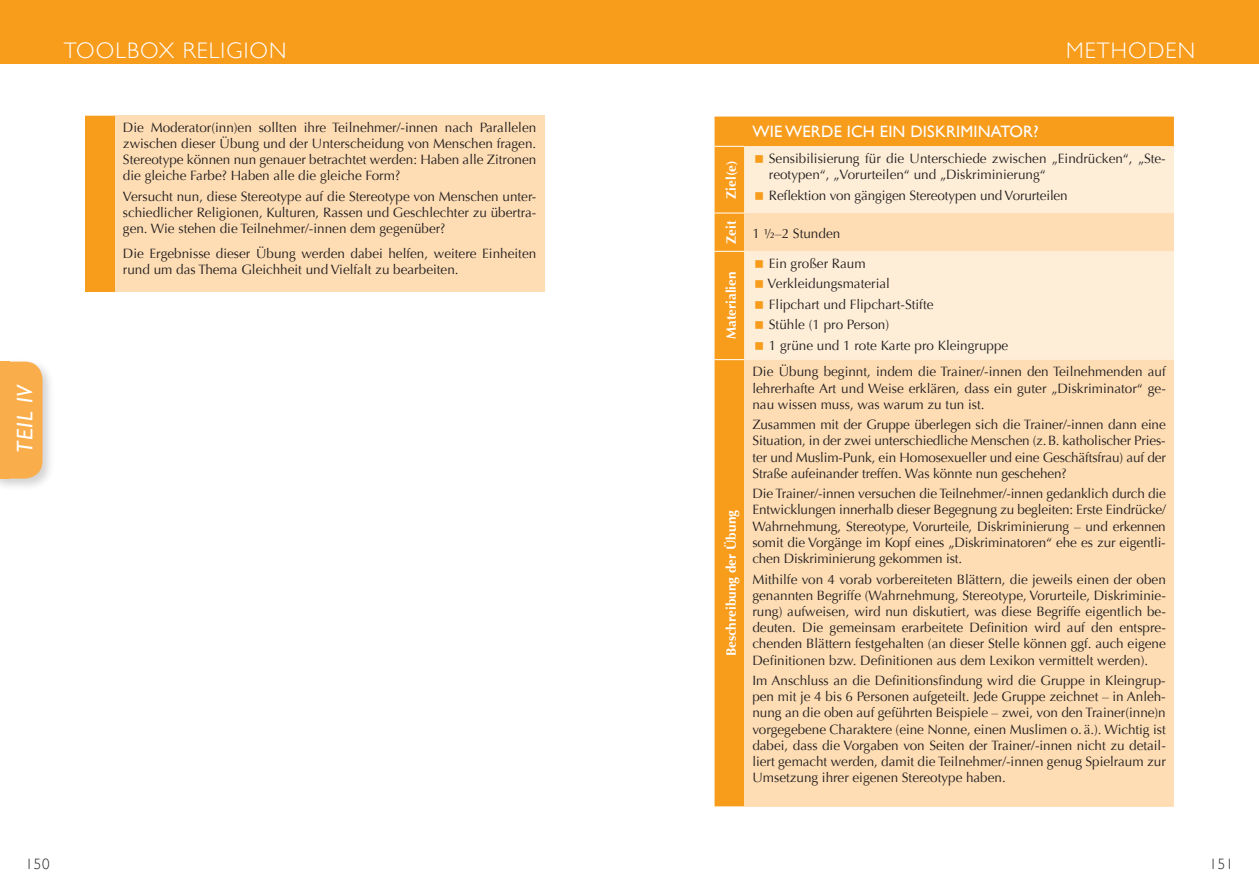
<style>
.page{position:relative;width:1259px;height:893px;background:#fff}
.page>*{position:absolute;margin:0;border:0;box-sizing:border-box;transform-origin:0 0}
.t1{font:300 22.5px "Gill Sans";letter-spacing:.05em;color:#fff}
.t2{font:italic 22.5px "Gill Sans";color:#fff}
.t3{font:16.5px "Gill Sans";color:#fff}
.t4{font:300 15px "Gill Sans";letter-spacing:.05em;color:#231f20}
.t5{font:13.5px/16.2px "Optima";color:#231f20;text-align:justify}
.t6{font:700 13.5px "Optima";color:#fff}
</style>
<div class="page">
<div style="left:0;top:0;width:629px;height:64px;background:#f89c1c"></div>
<div style="left:0;top:358px;width:61px;height:140px;background:#231f20;opacity:.2"></div>
<div style="left:10px;top:362px;width:33px;height:117px;background:#faae4b"></div>
<div style="left:0;top:362px;width:10px;height:117px;background:#faae4b"></div>
<div style="left:629px;top:0;width:630px;height:64px;background:#f89c1c"></div>
<div style="left:714px;top:117px;width:460px;height:689px;background:#f89c1c"></div>
<div style="left:744px;top:146px;width:430px;height:67px;background:#feeed8"></div>
<svg style="left:744px;top:213px;width:430px;height:594px;background:#fde0ba"></svg>
<hr style="left:714px;top:146px;width:30px;height:1px;background:#fff">
<hr style="left:714px;top:213px;width:30px;height:1px;background:#fff">
<hr style="left:714px;top:251px;width:30px;height:1px;background:#fff">
<hr style="left:714px;top:359px;width:30px;height:1px;background:#fff">
<div style="left:85px;top:115px;width:30px;height:176px;background:#f89c1c"></div>
<div style="left:115px;top:115px;width:429px;height:176px;background:#feddb4"></div>
<hr style="left:85px;top:115px;width:30px;height:1px;background:#fff">
<svg style="left:755px;top:155px;width:8px;height:8px"></svg>
<svg style="left:755px;top:192px;width:8px;height:7px"></svg>
<svg style="left:755px;top:260px;width:8px;height:8px"></svg>
<svg style="left:755px;top:280px;width:8px;height:8px"></svg>
<svg style="left:755px;top:301px;width:8px;height:8px"></svg>
<svg style="left:755px;top:321px;width:8px;height:8px"></svg>
<svg style="left:755px;top:342px;width:8px;height:8px"></svg>
<h1 class="t1" style="left:64px;top:38px;width:80px">TOOLBOX</h1>
<h1 class="t1" style="left:183px;top:38px;width:14px">RELIGION</h1>
<p class="t5" style="left:123px;top:119px;width:415px">Die Moderator(inn)en sollten ihre Teilnehmer/-innen nach Parallelen zwischen dieser Übung und der Unterscheidung von Menschen fragen.<br>Stereotype können nun genauer betrachtet werden: Haben alle Zitronen die gleiche Farbe? Haben alle die gleiche Form?</p>
<p class="t5" style="left:123px;top:188px;width:415px">Versucht nun, diese Stereotype auf die Stereotype von Menschen unter&shy;schiedlicher Religionen, Kulturen, Rassen und Geschlechter zu übertra&shy;gen. Wie stehen die Teilnehmer/-innen dem gegenüber?</p>
<p class="t5" style="left:123px;top:246px;width:415px">Die Ergebnisse dieser Übung werden dabei helfen, weitere Einheiten rund um das Thema Gleichheit und Vielfalt zu bearbeiten.</p>
<h1 class="t2" style="left:12px;top:453px;width:70px;rotate:-90deg">Teil iV</h1>
<p class="t4" style="left:26px;top:856px;width:25px">150</p>
<p class="t3" style="left:752px;top:122px;width:45px">WIE WERDE</p>
<p class="t3" style="left:847px;top:122px;width:10px">ICH</p>
<p class="t3" style="left:880px;top:122px;width:9px">EIN</p>
<p class="t3" style="left:910px;top:122px;width:23px">DISKRIMINAT</p>
<p class="t3" style="left:1009px;top:122px;width:31px">OR?</p>
<h1 class="t1" style="left:1066px;top:38px;width:15px">MET</h1>
<h1 class="t1" style="left:1111px;top:38px;width:69px">HODEN</h1>
<p class="t6" style="left:723px;top:199px;width:40px;rotate:-90deg">Ziel(e)</p>
<p class="t5" style="left:769px;top:151px;width:398px">Sensibilisierung für die Unterschiede zwischen „Eindrücken“, „Ste&shy;reotypen“, „Vorurteilen“ und „Diskriminierung“</p>
<p class="t5" style="left:769px;top:187px;width:300px">Reflektion von gängigen Stereotypen und Vorurteilen</p>
<p class="t6" style="left:723px;top:244px;width:25px;rotate:-90deg">Zeit</p>
<p class="t5" style="left:752px;top:226px;width:89px">1 ½–2 Stunden</p>
<p class="t6" style="left:723px;top:339px;width:69px;rotate:-90deg">Materialien</p>
<p class="t5" style="left:767px;top:253px;width:242px;line-height:20.4px;text-align:left">Ein großer Raum<br>Verkleidungsmaterial<br>Flipchart und Flipchart-Stifte<br>Stühle (1 pro Person)<br>1 grüne und 1 rote Karte pro Kleingruppe</p>
<p class="t6" style="left:723px;top:656px;width:148px;rotate:-90deg">Beschreibung der Übung</p>
<p class="t5" style="left:752px;top:364px;width:415px">Die Übung beginnt, indem die Trainer/-innen den Teilnehmenden auf lehrerhafte Art und Weise erklären, dass ein guter „Diskriminator“ ge&shy;nau wissen muss, was warum zu tun ist.</p>
<p class="t5" style="left:752px;top:417px;width:415px">Zusammen mit der Gruppe überlegen sich die Trainer/-innen dann eine Situation, in der zwei unterschiedliche Menschen (z.B. katholischer Pries&shy;ter und Muslim-Punk, ein Homosexueller und eine Geschäftsfrau) auf der Straße aufeinander treffen. Was könnte nun geschehen?</p>
<p class="t5" style="left:752px;top:486px;width:415px">Die Trainer/-innen versuchen die Teilnehmer/-innen gedanklich durch die Entwicklungen innerhalb dieser Begegnung zu begleiten: Erste Eindrücke/ Wahrnehmung, Stereotype, Vorurteile, Diskriminierung – und erkennen somit die Vorgänge im Kopf eines „Diskriminatoren“ ehe es zur eigentli&shy;chen Diskriminierung gekommen ist.</p>
<p class="t5" style="left:752px;top:571px;width:415px">Mithilfe von 4 vorab vorbereiteten Blättern, die jeweils einen der oben genannten Begriffe (Wahrnehmung, Stereotype, Vorurteile, Diskriminie&shy;rung) aufweisen, wird nun diskutiert, was diese Begriffe eigentlich be&shy;deuten. Die gemeinsam erarbeitete Definition wird auf den entspre&shy;chenden Blättern festgehalten (an dieser Stelle können ggf. auch eigene Definitionen bzw. Definitionen aus dem Lexikon vermittelt werden).</p>
<p class="t5" style="left:752px;top:672px;width:415px">Im Anschluss an die Definitionsfindung wird die Gruppe in Kleingrup&shy;pen mit je 4 bis 6 Personen aufgeteilt. Jede Gruppe zeichnet – in Anleh&shy;nung an die oben auf geführten Beispiele – zwei, von den Trainer(inne)n vorgegebene Charaktere (eine Nonne, einen Muslimen o.ä.). Wichtig ist dabei, dass die Vorgaben von Seiten der Trainer/-innen nicht zu detail&shy;liert gemacht werden, damit die Teilnehmer/-innen genug Spielraum zur Umsetzung ihrer eigenen Stereotype haben.</p>
<p class="t4" style="left:1209px;top:856px;width:25px">151</p>
</div>
